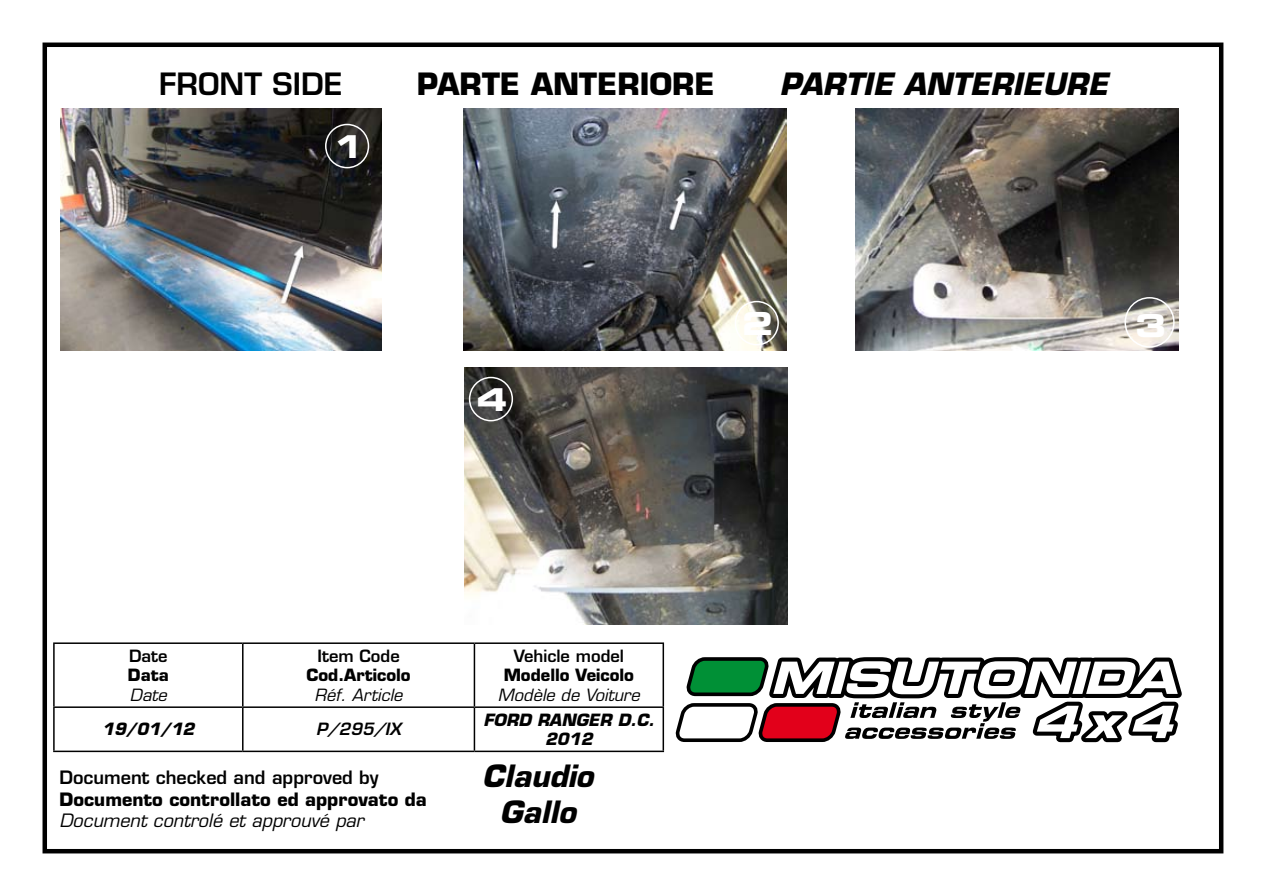
<style>
.page{position:relative;width:1263px;height:893px;background:#fff}
.page>*{position:absolute;margin:0;border:0;box-sizing:border-box;transform-origin:0 0}
.t1{font:31.5px "Eurostile LT Std Bold Ex 2";color:#fff}
.t2{font:italic 700 30px/36px "Eurostile LT Std";color:#000;text-align:center}
.t3{font:700 30px "Eurostile LT Std";color:#000}
.t4{font:600 30px "Eurostile LT Std";color:#000}
.t5{font:700 18px "Eurostile LT Std";color:#000}
.t6{font:italic 18px "Eurostile LT Std";color:#000}
.t7{font:600 18px "Eurostile LT Std";color:#000}
.t8{font:700 16.5px "Eurostile LT Std";color:#000}
.t9{font:italic 16.5px "Eurostile LT Std";color:#000}
.t10{font:italic 700 16.5px/19.8px "Eurostile LT Std";color:#000;text-align:center}
.t11{font:600 16.5px "Eurostile LT Std";color:#000}
.t12{font:italic 600 16.5px "Eurostile LT Std";color:#000}
</style>
<div class="page">
<div style="left:43px;top:43px;width:1180px;height:810px;border:4px solid #000"></div>
<img style="left:60px;top:108px;width:322px;height:243px">
<div style="left:325px;top:124px;width:44px;height:44px;border:2px solid #fff;border-radius:50%"></div>
<img style="left:463px;top:108px;width:323px;height:243px">
<div style="left:735px;top:301px;width:44px;height:44px;border:2px solid #fff;border-radius:50%"></div>
<img style="left:856px;top:108px;width:322px;height:242px">
<div style="left:1124px;top:297px;width:50px;height:51px;border:2px solid #fff;border-radius:50%"></div>
<img style="left:465px;top:368px;width:323px;height:257px">
<div style="left:469px;top:377px;width:44px;height:44px;border:2px solid #fff;border-radius:50%"></div>
<svg style="left:676px;top:657px;width:506px;height:86px"></svg>
<hr style="left:53px;top:642px;width:190px;height:2px;background:#000">
<hr style="left:53px;top:644px;width:2px;height:62px;background:#000">
<hr style="left:243px;top:642px;width:231px;height:2px;background:#000">
<hr style="left:242px;top:644px;width:2px;height:62px;background:#000">
<hr style="left:474px;top:642px;width:190px;height:2px;background:#000">
<hr style="left:474px;top:644px;width:1px;height:62px;background:#000">
<hr style="left:662px;top:644px;width:2px;height:62px;background:#000">
<hr style="left:53px;top:706px;width:190px;height:2px;background:#000">
<hr style="left:53px;top:708px;width:2px;height:43px;background:#000">
<hr style="left:243px;top:706px;width:231px;height:2px;background:#000">
<hr style="left:242px;top:708px;width:2px;height:43px;background:#000">
<hr style="left:474px;top:706px;width:190px;height:2px;background:#000">
<hr style="left:474px;top:708px;width:1px;height:43px;background:#000">
<hr style="left:662px;top:708px;width:2px;height:43px;background:#000">
<hr style="left:53px;top:751px;width:190px;height:1px;background:#000">
<hr style="left:243px;top:751px;width:231px;height:1px;background:#000">
<hr style="left:474px;top:751px;width:190px;height:1px;background:#000">
<h2 class="t4" style="left:159px;top:65px;width:185px">FRONT SIDE</h2>
<h2 class="t3" style="left:417px;top:65px;width:300px">PARTE ANTERIORE</h2>
<h2 class="t2" style="left:780px;top:66px;width:330px">PARTIE ANTERIEURE</h2>
<h1 class="t1" style="left:333px;top:124px;width:33px">1</h1>
<h1 class="t1" style="left:476px;top:377px;width:33px">4</h1>
<h1 class="t1" style="left:742px;top:301px;width:33px">2</h1>
<h1 class="t1" style="left:1135px;top:304px;width:33px">3</h1>
<p class="t11" style="left:129px;top:645px;width:40px">Date</p>
<p class="t8" style="left:128px;top:665px;width:42px">Data</p>
<p class="t9" style="left:130px;top:685px;width:38px">Date</p>
<p class="t11" style="left:317px;top:645px;width:84px">Item Code</p>
<p class="t8" style="left:306px;top:665px;width:106px">Cod.Articolo</p>
<p class="t9" style="left:315px;top:685px;width:89px">Réf. Article</p>
<p class="t11" style="left:514px;top:645px;width:112px">Vehicle model</p>
<p class="t8" style="left:504px;top:665px;width:132px">Modello Veicolo</p>
<p class="t9" style="left:498px;top:685px;width:143px">Modèle de Voiture</p>
<p class="t10" style="left:102px;top:720px;width:94px">19/01/12</p>
<p class="t12" style="left:316px;top:719px;width:86px">P/295/IX</p>
<p class="t10" style="left:483px;top:710px;width:172px">FORD RANGER D.C.<br>2012</p>
<p class="t7" style="left:59px;top:766px;width:321px">Document checked and approved by</p>
<p class="t5" style="left:60px;top:788px;width:369px">Documento controllato ed approvato da</p>
<p class="t6" style="left:59px;top:810px;width:306px">Document controlé et approuvé par</p>
<h2 class="t2" style="left:482px;top:758px;width:113px">Claudio<br>Gallo</h2>
</div>
